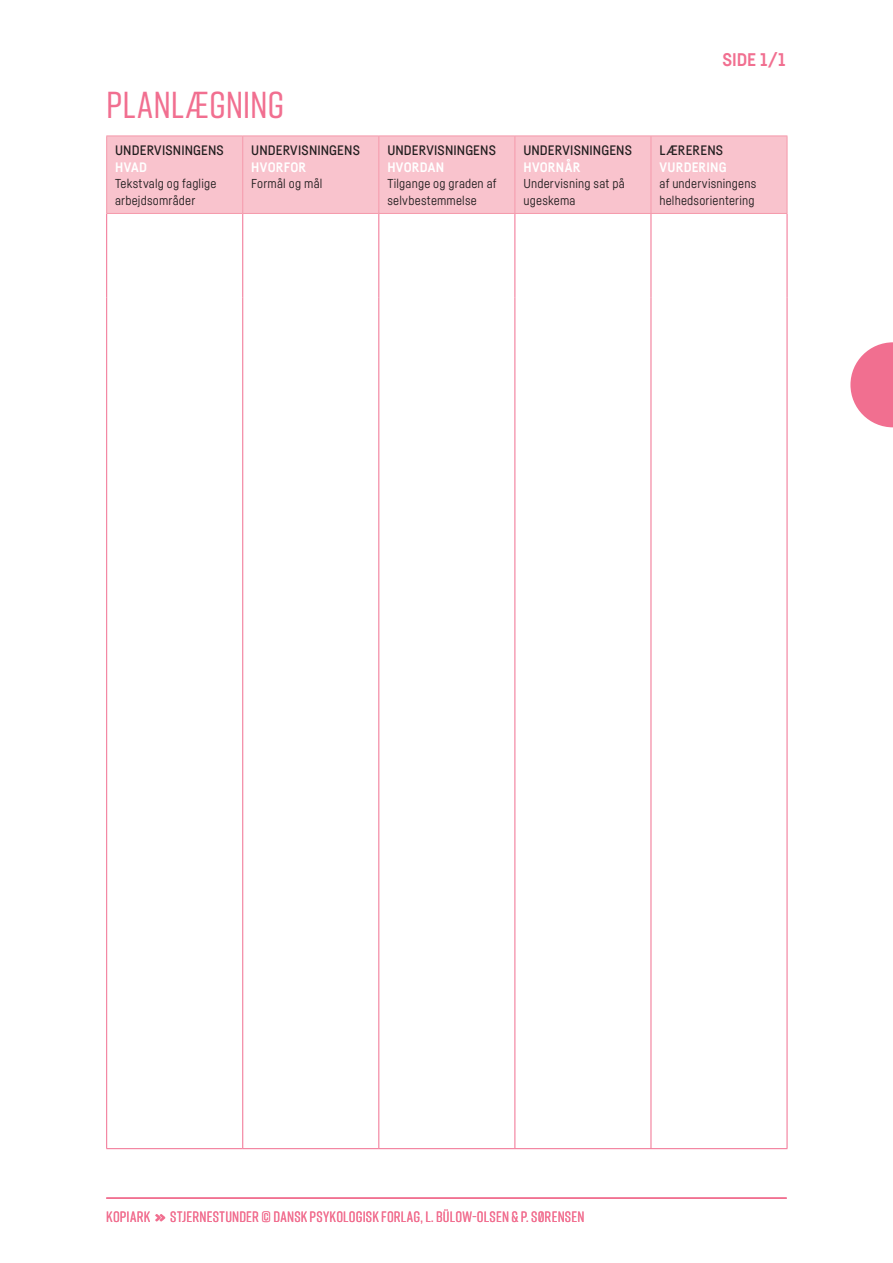
<style>
.page{position:relative;width:893px;height:1263px;background:#fff}
.page>*{position:absolute;margin:0;border:0;box-sizing:border-box;transform-origin:0 0}
._02_R2_Kapitelrubrik_-_DEL_2{font:500 37.5px "Rift";color:#f16f90}
.R4_-_kopiside{font:700 18px "Fabrikat";color:#f16f90}
._02_R2_Kapitelrubrik{font:500 15px "Rift";letter-spacing:.015em;color:#f16f90}
.Skema_overskrift{font:500 13.5px "Fabrikat";letter-spacing:.01em;color:#231f20}
.Skema_overskrift-2{font:700 13.5px "Fabrikat";letter-spacing:.02em;color:#fff}
.Skema_brød{font:12.75px/16.5px "Fabrikat";letter-spacing:.015em;color:#231f20}
.s1{font-family:"Halcom";font-weight:900}
</style>
<div class="page">
<svg style="left:850px;top:342px;width:43px;height:85px"></svg>
<hr style="left:106px;top:1197px;width:681px;height:2px;background:#f16f90">
<div style="left:107px;top:137px;width:680px;height:76px;background:#f9c3cd"></div>
<hr style="left:106px;top:136px;width:1px;height:77px;background:#f599ab">
<hr style="left:106px;top:136px;width:137px;height:1px;background:#f599ab">
<hr style="left:242px;top:136px;width:1px;height:77px;background:#f599ab">
<hr style="left:243px;top:136px;width:136px;height:1px;background:#f599ab">
<hr style="left:379px;top:136px;width:136px;height:1px;background:#f599ab">
<hr style="left:515px;top:136px;width:136px;height:1px;background:#f599ab">
<hr style="left:378px;top:136px;width:1px;height:77px;background:#f599ab">
<hr style="left:514px;top:136px;width:1px;height:77px;background:#f599ab">
<hr style="left:651px;top:136px;width:1px;height:77px;background:#f599ab">
<hr style="left:651px;top:136px;width:136px;height:1px;background:#f599ab">
<hr style="left:787px;top:136px;width:1px;height:77px;background:#f599ab">
<hr style="left:106px;top:214px;width:1px;height:84px;background:#f16f90">
<hr style="left:106px;top:298px;width:1px;height:850px;background:#f16f90">
<hr style="left:242px;top:214px;width:1px;height:84px;background:#f16f90">
<hr style="left:242px;top:298px;width:1px;height:850px;background:#f16f90">
<hr style="left:378px;top:214px;width:1px;height:84px;background:#f16f90">
<hr style="left:378px;top:298px;width:1px;height:850px;background:#f16f90">
<hr style="left:514px;top:214px;width:1px;height:84px;background:#f16f90">
<hr style="left:514px;top:298px;width:1px;height:850px;background:#f16f90">
<hr style="left:651px;top:214px;width:1px;height:84px;background:#f16f90">
<hr style="left:787px;top:214px;width:1px;height:84px;background:#f16f90">
<hr style="left:106px;top:1148px;width:137px;height:1px;background:#f16f90">
<hr style="left:243px;top:1148px;width:136px;height:1px;background:#f16f90">
<hr style="left:379px;top:1148px;width:136px;height:1px;background:#f16f90">
<hr style="left:515px;top:1148px;width:136px;height:1px;background:#f16f90">
<hr style="left:651px;top:298px;width:1px;height:850px;background:#f16f90">
<hr style="left:787px;top:298px;width:1px;height:850px;background:#f16f90">
<hr style="left:651px;top:1148px;width:136px;height:1px;background:#f16f90">
<hr style="left:106px;top:213px;width:137px;height:1px;background:#f599ab">
<hr style="left:243px;top:213px;width:136px;height:1px;background:#f599ab">
<hr style="left:379px;top:213px;width:136px;height:1px;background:#f599ab">
<hr style="left:515px;top:213px;width:136px;height:1px;background:#f599ab">
<hr style="left:651px;top:213px;width:136px;height:1px;background:#f599ab">
<p class="_02_R2_Kapitelrubrik_-_DEL_2" style="left:106px;top:78px;width:180px">PLANLÆGNING</p>
<p class="Skema_overskrift" style="left:115px;top:142px;width:110px">UNDERVISNINGENS</p>
<p class="Skema_overskrift-2" style="left:115px;top:159px;width:33px">HVAD</p>
<p class="Skema_brød" style="left:115px;top:175px;width:103px">Tekstvalg og faglige arbejdsområder</p>
<p class="Skema_overskrift" style="left:251px;top:142px;width:110px">UNDERVISNINGENS</p>
<p class="Skema_overskrift-2" style="left:251px;top:159px;width:56px">HVORFOR</p>
<p class="Skema_brød" style="left:251px;top:175px;width:73px">Formål og mål</p>
<p class="R4_-_kopiside" style="left:722px;top:48px;width:64px">SIDE 1/1</p>
<p class="Skema_overskrift" style="left:387px;top:142px;width:110px">UNDERVISNINGENS</p>
<p class="Skema_overskrift-2" style="left:387px;top:159px;width:59px">HVORDAN</p>
<p class="Skema_brød" style="left:387px;top:175px;width:111px">Tilgange og graden af selvbestemmelse</p>
<p class="Skema_overskrift" style="left:523px;top:142px;width:110px">UNDERVISNINGENS</p>
<p class="Skema_overskrift-2" style="left:523px;top:159px;width:58px">HVORNÅR</p>
<p class="Skema_brød" style="left:523px;top:175px;width:103px">Undervisning sat på ugeskema</p>
<p class="Skema_overskrift" style="left:659px;top:142px;width:65px">LÆRERENS</p>
<p class="Skema_overskrift-2" style="left:659px;top:159px;width:69px">VURDERING</p>
<p class="Skema_brød" style="left:659px;top:175px;width:98px">af undervisningens helhedsorientering</p>
<p class="_02_R2_Kapitelrubrik" style="left:106px;top:1206px;width:480px">KOPIARK <span class="s1">»</span> STJERNESTUNDER © DANSK PSYKOLOGISK FORLAG, L. BÜLOW-OLSEN &amp; P. SØRENSEN</p>
</div>
